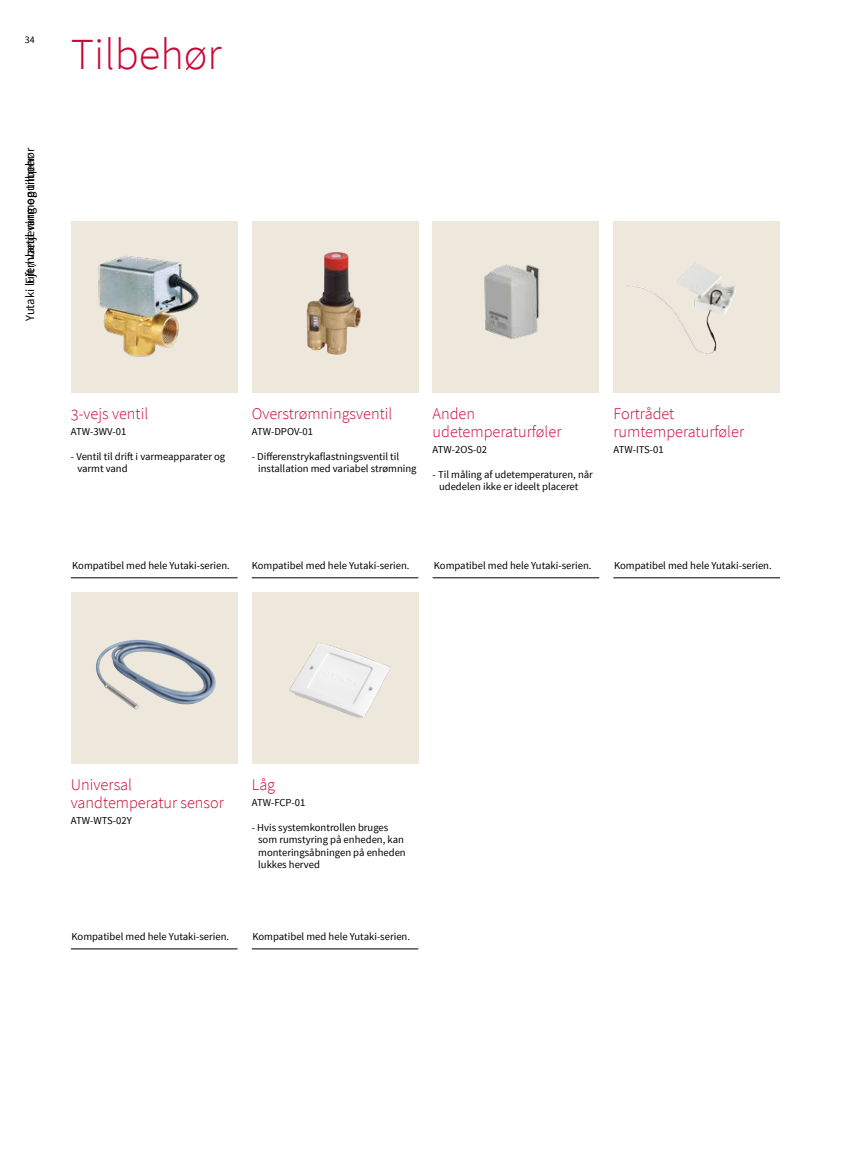
<style>
.page{position:relative;width:851px;height:1170px;background:#fff}
.page>*{position:absolute;margin:0;border:0;box-sizing:border-box;transform-origin:0 0}
.t1{font:300 44.38px "Source Sans Pro";color:#cb0634}
.t2{font:300 16.25px/18.1px "Source Sans Pro";color:#cb0634}
.t3{font:12.5px "Source Sans Pro";color:#000}
.t4{font:10.62px/12.5px "Source Sans Pro";color:#000}
.t5{font:10px "Source Sans Pro";color:#000}
</style>
<div class="page">
<hr style="left:71px;top:948px;width:166px;height:1px;background:#000">
<hr style="left:252px;top:948px;width:166px;height:1px;background:#000">
<hr style="left:71px;top:577px;width:166px;height:1px;background:#000">
<hr style="left:252px;top:577px;width:166px;height:1px;background:#000">
<hr style="left:432px;top:577px;width:167px;height:1px;background:#000">
<hr style="left:613px;top:577px;width:167px;height:1px;background:#000">
<div style="left:432px;top:221px;width:167px;height:171px;background:#eee7db"></div>
<img style="left:484px;top:264px;width:55px;height:75px">
<div style="left:71px;top:221px;width:166px;height:171px;background:#eee7db"></div>
<img style="left:98px;top:256px;width:101px;height:101px">
<div style="left:252px;top:221px;width:166px;height:171px;background:#eee7db"></div>
<img style="left:306px;top:252px;width:55px;height:103px">
<div style="left:613px;top:221px;width:167px;height:171px;background:#eee7db"></div>
<img style="left:627px;top:263px;width:108px;height:92px">
<div style="left:71px;top:592px;width:166px;height:171px;background:#eee7db"></div>
<img style="left:96px;top:639px;width:120px;height:71px">
<div style="left:252px;top:592px;width:166px;height:171px;background:#eee7db"></div>
<img style="left:289px;top:643px;width:102px;height:75px">
<p class="t5" style="left:25px;top:33px;width:11px">34</p>
<p class="t3" style="left:22px;top:283px;width:137px;rotate:-90deg">Fjernbetjening og tilbehør</p>
<p class="t3" style="left:22px;top:321px;width:166px;rotate:-90deg">Yutaki luft / vand varmepumper</p>
<h1 class="t1" style="left:71px;top:27px;width:152px">Tilbehør</h1>
<h2 class="t2" style="left:71px;top:404px;width:79px">3-vejs ventil</h2>
<p class="t4" style="left:71px;top:425px;width:57px">ATW-3WV-01</p>
<p class="t4" style="left:77px;top:450px;width:149px;text-indent:-6px">- Ventil til drift i varmeapparater og varmt vand</p>
<h2 class="t2" style="left:252px;top:404px;width:142px">Overstrømningsventil</h2>
<p class="t4" style="left:252px;top:425px;width:63px">ATW-DPOV-01</p>
<p class="t4" style="left:258px;top:450px;width:160px;text-indent:-6px">- Differenstrykaflastningsventil til installation med variabel strømning</p>
<h2 class="t2" style="left:432px;top:404px;width:130px">Anden udetemperaturføler</h2>
<p class="t4" style="left:432px;top:443px;width:56px">ATW-2OS-02</p>
<p class="t4" style="left:439px;top:468px;width:155px;text-indent:-6px">- Til måling af udetemperaturen, når udedelen ikke er ideelt placeret</p>
<h2 class="t2" style="left:613px;top:404px;width:132px">Fortrådet rumtemperaturføler</h2>
<p class="t4" style="left:613px;top:443px;width:52px">ATW-ITS-01</p>
<p class="t4" style="left:72px;top:559px;width:159px">Kompatibel med hele Yutaki-serien.</p>
<p class="t4" style="left:252px;top:559px;width:159px">Kompatibel med hele Yutaki-serien.</p>
<p class="t4" style="left:434px;top:559px;width:159px">Kompatibel med hele Yutaki-serien.</p>
<p class="t4" style="left:614px;top:559px;width:159px">Kompatibel med hele Yutaki-serien.</p>
<h2 class="t2" style="left:71px;top:775px;width:154px">Universal vandtemperatur sensor</h2>
<p class="t4" style="left:71px;top:814px;width:62px">ATW-WTS-02Y</p>
<h2 class="t2" style="left:252px;top:775px;width:25px">Låg</h2>
<p class="t4" style="left:252px;top:796px;width:55px">ATW-FCP-01</p>
<p class="t4" style="left:258px;top:821px;width:149px;text-indent:-6px">- Hvis systemkontrollen bruges som rumstyring på enheden, kan monteringsåbningen på enheden lukkes herved</p>
<p class="t4" style="left:71px;top:930px;width:159px">Kompatibel med hele Yutaki-serien.</p>
<p class="t4" style="left:252px;top:930px;width:159px">Kompatibel med hele Yutaki-serien.</p>
</div>
